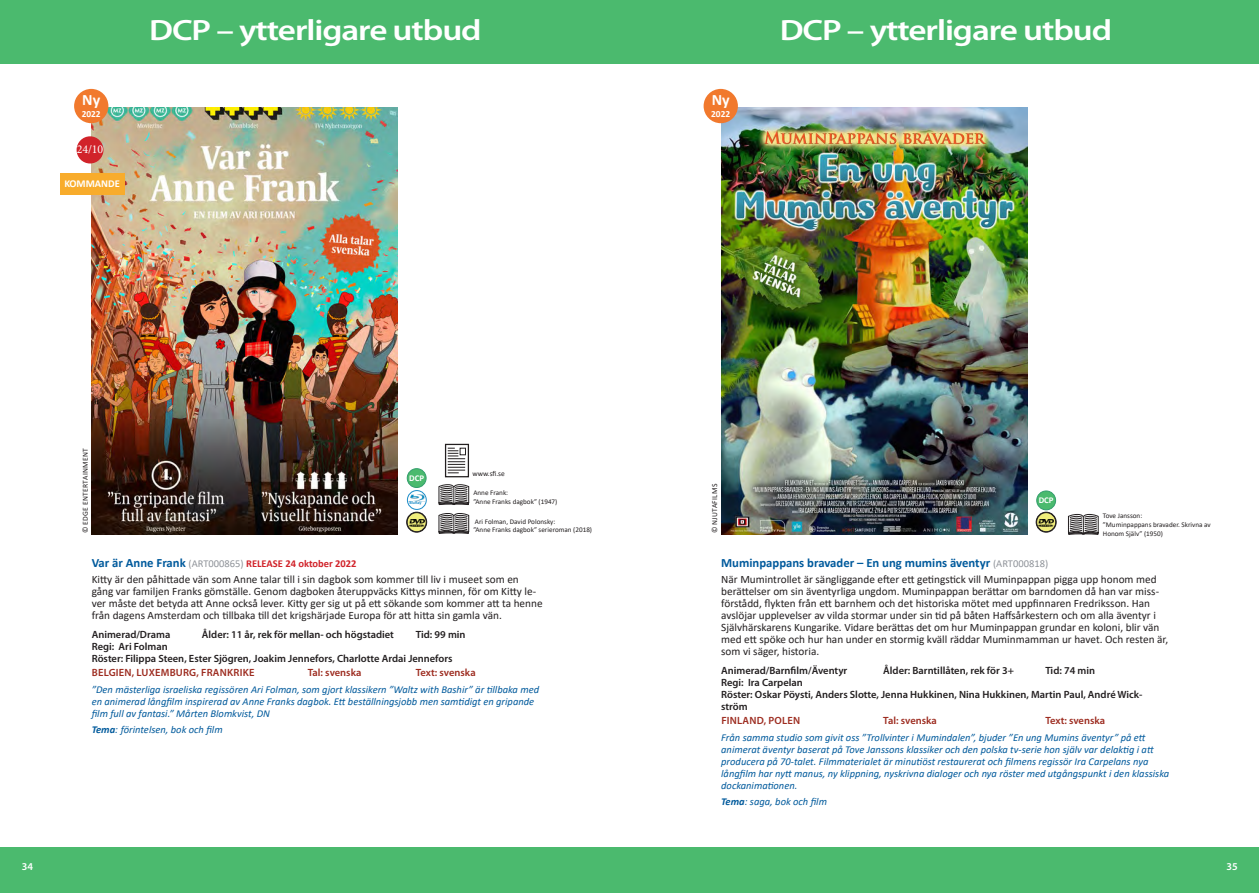
<style>
.page{position:relative;width:1259px;height:893px;background:#fff}
.page>*{position:absolute;margin:0;border:0;box-sizing:border-box;transform-origin:0 0}
.t1{font:600 29.4px "Myriad Pro";letter-spacing:-.03em;color:#fff;scale:1.19 1}
.t2{font:700 15.9px "Calibri";color:#fff}
.t3{font:700 12.75px "Calibri";color:#005a9c}
.t4{font:12px "Minion Pro";color:#fff}
.t5{font:11.25px/12px "Calibri";color:#231f20}
.t6{font:italic 10.5px/12px "Calibri";color:#005a9c}
.t7{font:600 10.5px/12px "Myriad Pro";color:#231f20}
.t8{font:600 10.5px "Myriad Pro";letter-spacing:.01em;color:#9d2c20}
.t9{font:700 10.5px "Calibri";color:#d1232a}
.t10{font:700 10.5px "Calibri";letter-spacing:-.005em;color:#fff}
.t11{font:600 10.5px "Myriad Pro";color:#fff}
.t12{font:700 9.3px "Calibri";color:#fff}
.t13{font:700 8.85px "Calibri";color:#fff}
.t14{font:7.65px "Calibri";letter-spacing:.04em;color:#231f20}
.t15{font:7.35px "Calibri";color:#231f20}
.t16{font:7.2px/8.6px "Calibri";color:#231f20}
.t17{font:700 4.2px "Calibri";color:#1b8cc8}
.s1{font-size:12.75px;color:#005a9c}
.s2{font-weight:400;color:#8f9399}
.s3{font-weight:700}
.s4{font-weight:400;font-size:10.5px;color:#8f9399}
</style>
<div class="page">
<div style="left:0;top:0;width:629px;height:63px;background:#4bba6e"></div>
<div style="left:0;top:847px;width:629px;height:46px;background:#4bba6e"></div>
<div style="left:630px;top:847px;width:629px;height:46px;background:#4bba6e"></div>
<div style="left:630px;top:0;width:629px;height:63px;background:#4bba6e"></div>
<svg style="left:1068px;top:514px;width:31px;height:21px"></svg>
<img style="left:721px;top:107px;width:306px;height:427px">
<div style="left:1036px;top:491px;width:19px;height:19px;background:#4bba6e;border-radius:50%"></div>
<div style="left:1036px;top:491px;width:20px;height:19px;border:1px solid #339e6d;border-radius:50%"></div>
<svg style="left:1036px;top:512px;width:20px;height:20px"></svg>
<div style="left:1036px;top:512px;width:20px;height:20px;border:1px solid #231f20;border-radius:50%"></div>
<img style="left:1038px;top:519px;width:15px;height:7px">
<div style="left:703px;top:89px;width:35px;height:34px;background:#f1792d;border-radius:50%"></div>
<svg style="left:438px;top:484px;width:31px;height:50px"></svg>
<img style="left:92px;top:107px;width:306px;height:427px">
<svg style="left:447px;top:447px;width:19px;height:27px"></svg>
<div style="left:445px;top:444px;width:24px;height:33px;border:1px solid #231f20"></div>
<div style="left:460px;top:448px;width:6px;height:7px;border:1px solid #231f20"></div>
<svg style="left:448px;top:448px;width:17px;height:26px"></svg>
<div style="left:407px;top:469px;width:19px;height:18px;background:#4bba6e;border-radius:50%"></div>
<div style="left:407px;top:468px;width:19px;height:20px;border:1px solid #339e6d;border-radius:50%"></div>
<img style="left:409px;top:495px;width:16px;height:6px">
<div style="left:407px;top:490px;width:20px;height:20px;border:1px solid #1b8cc8;border-radius:50%"></div>
<svg style="left:407px;top:512px;width:19px;height:20px"></svg>
<div style="left:406px;top:512px;width:21px;height:20px;border:1px solid #231f20;border-radius:50%"></div>
<div style="left:407px;top:512px;width:19px;height:20px;border:1px solid #231f20;border-radius:50%"></div>
<img style="left:409px;top:519px;width:15px;height:7px">
<div style="left:74px;top:89px;width:34px;height:34px;background:#f1792d;border-radius:50%"></div>
<div style="left:77px;top:136px;width:26px;height:27px;background:#d1232a;border-radius:50%"></div>
<div style="left:60px;top:173px;width:64px;height:21px;background:#f8ac2c"></div>
<h2 class="t2" style="left:82px;top:89px;width:19px">Ny</h2>
<p class="t12" style="left:82px;top:107px;width:20px">2022</p>
<p class="t4" style="left:77px;top:141px;width:28px">24/10</p>
<p class="t10" style="left:64px;top:176px;width:57px">KOMMANDE</p>
<h1 class="t1" style="left:149px;top:12px;width:281px">DCP – ytterligare utbud</h1>
<p class="t14" style="left:80px;top:533px;width:87px;rotate:-90deg">© EDGE ENTERTAINMENT</p>
<p class="t13" style="left:409px;top:472px;width:16px">DCP</p>
<p class="t17" style="left:409px;top:500px;width:13px">BluRay</p>
<p class="t15" style="left:472px;top:469px;width:34px">www.sfi.se</p>
<p class="t16" style="left:473px;top:488px;width:86px">Anne Frank:<br>”Anne Franks dagbok” (1947)</p>
<p class="t16" style="left:475px;top:517px;width:82px">Ari Folman, David Polonsky:</p>
<p class="t16" style="left:473px;top:525px;width:120px">”Anne Franks dagbok” serieroman (2018)</p>
<p class="t9" style="left:92px;top:556px;width:266px"><span class="s1">Var är Anne Frank</span> <span class="s2">(ART000865)</span> RELEASE 24 oktober 2022</p>
<p class="t5" style="left:92px;top:573px;width:452px">Kitty är den påhittade vän som Anne talar till i sin dagbok som kommer till liv i museet som en gång var familjen Franks gömställe. Genom dagboken återuppväcks Kittys minnen, för om Kitty le&shy;ver måste det betyda att Anne också lever. Kitty ger sig ut på ett sökande som kommer att ta henne från dagens Amsterdam och tillbaka till det krigshärjade Europa för att hitta sin gamla vän.</p>
<p class="t7" style="left:92px;top:628px;width:80px">Animerad/Drama</p>
<p class="t7" style="left:202px;top:628px;width:194px">Ålder: 11 år, rek för mellan- och högstadiet</p>
<p class="t7" style="left:416px;top:628px;width:51px">Tid: 99 min</p>
<p class="t7" style="left:92px;top:640px;width:362px">Regi: Ari Folman<br>Röster: Filippa Steen, Ester Sjögren, Joakim Jennefors, Charlotte Ardai Jennefors</p>
<p class="t8" style="left:92px;top:666px;width:164px">BELGIEN, LUXEMBURG, FRANKRIKE</p>
<p class="t8" style="left:308px;top:666px;width:55px">Tal: svenska</p>
<p class="t8" style="left:416px;top:666px;width:61px">Text: svenska</p>
<p class="t6" style="left:92px;top:683px;width:449px">”Den mästerliga israeliska regissören Ari Folman, som gjort klassikern ”Waltz with Bashir” är tillbaka med en animerad långfilm inspirerad av Anne Franks dagbok. Ett beställningsjobb men samtidigt en gripande film full av fantasi.” Mårten Blomkvist, DN</p>
<p class="t6" style="left:92px;top:723px;width:132px"><span class="s3">Tema</span>: förintelsen, bok och film</p>
<h2 class="t2" style="left:712px;top:89px;width:19px">Ny</h2>
<p class="t12" style="left:711px;top:107px;width:20px">2022</p>
<h1 class="t1" style="left:779px;top:12px;width:281px">DCP – ytterligare utbud</h1>
<p class="t14" style="left:709px;top:533px;width:51px;rotate:-90deg">© NJUTAFILMS</p>
<p class="t13" style="left:1038px;top:494px;width:16px">DCP</p>
<p class="t16" style="left:1103px;top:511px;width:109px">Tove Jansson:<br>”Muminpappans bravader. Skrivna av</p>
<p class="t16" style="left:1103px;top:529px;width:61px">Honom Själv” (1950)</p>
<p class="t3" style="left:721px;top:553px;width:328px">Muminpappans bravader – En ung mumins äventyr <span class="s4">(ART000818)</span></p>
<p class="t5" style="left:721px;top:573px;width:449px">När Mumintrollet är sängliggande efter ett getingstick vill Muminpappan pigga upp honom med berättelser om sin äventyrliga ungdom. Muminpappan berättar om barndomen då han var miss&shy;förstådd, flykten från ett barnhem och det historiska mötet med uppfinnaren Fredriksson. Han avslöjar upplevelser av vilda stormar under sin tid på båten Haffsårkestern och om alla äventyr i Självhärskarens Kungarike. Vidare berättas det om hur Muminpappan grundar en koloni, blir vän med ett spöke och hur han under en stormig kväll räddar Muminmamman ur havet. Och resten är, som vi säger, historia.</p>
<p class="t7" style="left:721px;top:664px;width:128px">Animerad/Barnfilm/Äventyr</p>
<p class="t7" style="left:883px;top:664px;width:132px">Ålder: Barntillåten, rek för 3+</p>
<p class="t7" style="left:1045px;top:664px;width:51px">Tid: 74 min</p>
<p class="t7" style="left:721px;top:676px;width:423px">Regi: Ira Carpelan<br>Röster: Oskar Pöysti, Anders Slotte, Jenna Hukkinen, Nina Hukkinen, Martin Paul, André Wick&shy;ström</p>
<p class="t8" style="left:721px;top:714px;width:80px">FINLAND, POLEN</p>
<p class="t8" style="left:883px;top:714px;width:55px">Tal: svenska</p>
<p class="t8" style="left:1045px;top:714px;width:61px">Text: svenska</p>
<p class="t6" style="left:721px;top:731px;width:449px">Från samma studio som givit oss ”Trollvinter i Mumindalen”, bjuder ”En ung Mumins äventyr” på ett animerat äventyr baserat på Tove Janssons klassiker och den polska tv-serie hon själv var delaktig i att producera på 70-talet. Filmmaterialet är minutiöst restaurerat och filmens regissör Ira Carpelans nya långfilm har nytt manus, ny klippning, nyskrivna dialoger och nya röster med utgångspunkt i den klassiska dockanimationen.</p>
<p class="t6" style="left:721px;top:795px;width:107px"><span class="s3">Tema</span>: saga, bok och film</p>
<p class="t11" style="left:22px;top:859px;width:13px">34</p>
<p class="t11" style="left:1226px;top:859px;width:13px">35</p>
</div>
